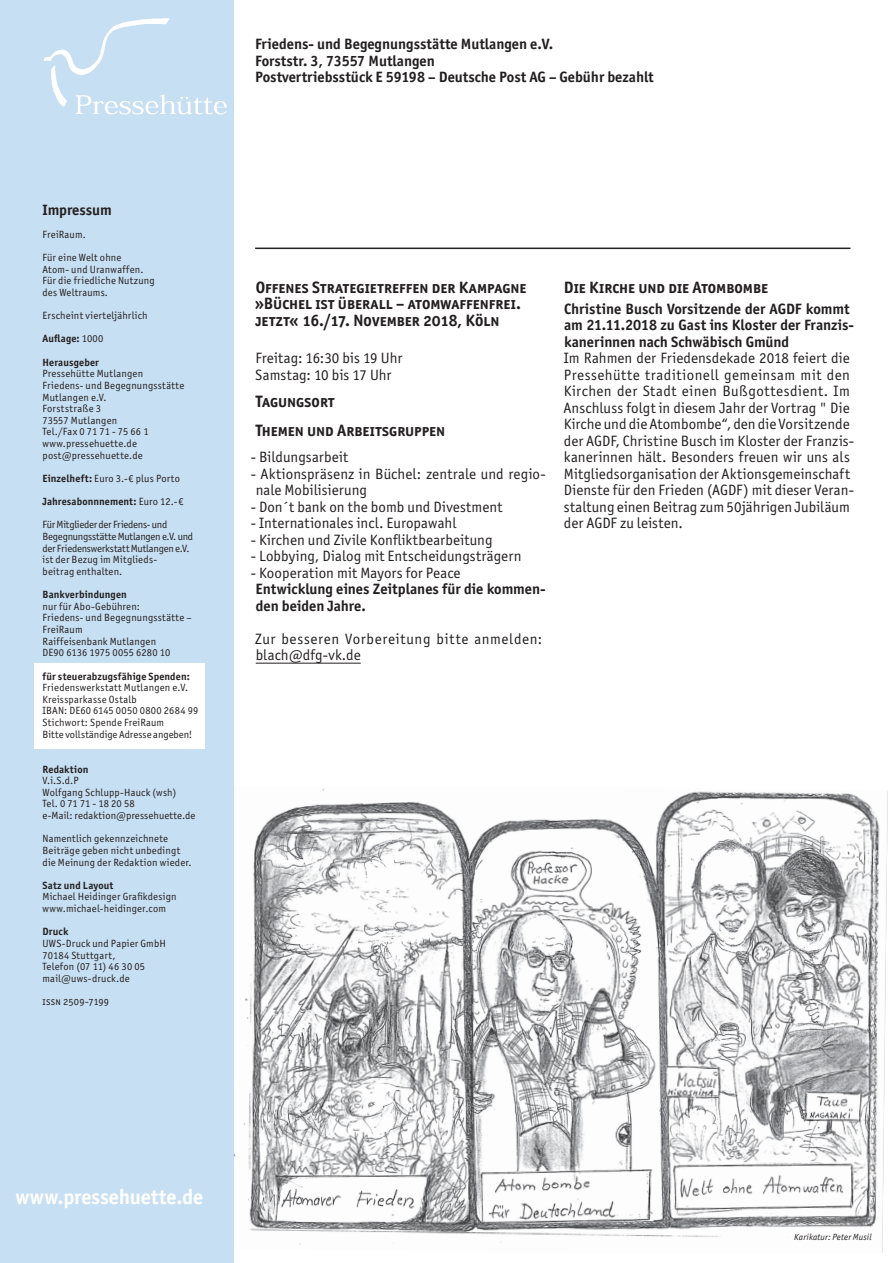
<style>
.page{position:relative;width:893px;height:1263px;background:#fff}
.page>*{position:absolute;margin:0;border:0;box-sizing:border-box;transform-origin:0 0}
.t1{font:700 21px "Officina Sans ITC Std";letter-spacing:-.005em;color:#fff}
.t2{font:700 16.5px/16.5px "Officina Sans ITC Std";color:#231f20}
.t3{font:15px/16.5px "Officina Sans ITC Std";letter-spacing:.01em;color:#231f20}
.t4{font:700 15px/16.5px "Officina Sans ITC Std";color:#231f20}
.t5{font:15px/16.5px "Officina Sans ITC Std";letter-spacing:.045em;color:#231f20}
.t6{font:10.5px/11.6px "Officina Sans ITC Std";letter-spacing:.02em;color:#231f20}
.t7{font:10.5px/11.6px "Officina Sans ITC Std";letter-spacing:-.01em;color:#231f20}
.t8{font:700 10.5px "Officina Sans ITC Std";letter-spacing:.01em;color:#231f20}
.t9{font:italic 9px "Officina Sans ITC Std";letter-spacing:.02em;color:#231f20}
.s1{font-weight:400}
.s2{font-weight:700}
</style>
<div class="page">
<hr style="left:255px;top:248px;width:595px;height:1px;background:#231f20">
<img style="left:234px;top:789px;width:654px;height:464px">
<hr style="left:256px;top:663px;width:105px;height:1px;background:#231f20">
<div style="left:0;top:0;width:234px;height:1263px;background:#c7dff2"></div>
<div style="left:35px;top:663px;width:170px;height:85px;background:#fff"></div>
<img style="left:43px;top:18px;width:184px;height:97px">
<h3 class="t4" style="left:43px;top:201px;width:71px">Impressum</h3>
<p class="t6" style="left:43px;top:228px;width:45px">FreiRaum.</p>
<p class="t6" style="left:43px;top:252px;width:114px">Für eine Welt ohne<br>Atom- und Uranwaffen.<br>Für die friedliche Nutzung des Weltraums.</p>
<p class="t6" style="left:43px;top:310px;width:107px">Erscheint vierteljährlich</p>
<p class="t8" style="left:43px;top:332px;width:62px">Auflage: <span class="s1">1000</span></p>
<p class="t8" style="left:43px;top:356px;width:58px">Herausgeber</p>
<p class="t6" style="left:43px;top:368px;width:143px">Pressehütte Mutlangen<br>Friedens- und Begegnungsstätte<br>Mutlangen e.V.<br>Forststraße 3<br>73557 Mutlangen<br>Tel./Fax 0 71 71 - 75 66 1 www.pressehuette.de post@pressehuette.de</p>
<p class="t6" style="left:43px;top:472px;width:139px"><span class="s2">Einzelheft:</span> Euro 3.-€ plus Porto</p>
<p class="t8" style="left:43px;top:495px;width:142px">Jahresabonnnement: <span class="s1">Euro 12.-€</span></p>
<p class="t7" style="left:43px;top:519px;width:152px">Für Mitglieder der Friedens- und<br>Begegnungsstätte Mutlangen e.V. und der Friedenswerkstatt Mutlangen e.V. ist der Bezug im Mitglieds-<br>beitrag enthalten.</p>
<p class="t8" style="left:43px;top:588px;width:86px">Bankverbindungen</p>
<p class="t6" style="left:43px;top:600px;width:151px">nur für Abo-Gebühren:<br>Friedens- und Begegnungsstätte –<br>FreiRaum<br>Raiffeisenbank Mutlangen<br>DE90 6136 1975 0055 6280 10</p>
<p class="t8" style="left:43px;top:669px;width:149px">für steuerabzugsfähige Spenden:</p>
<p class="t6" style="left:43px;top:682px;width:157px">Friedenswerkstatt Mutlangen e.V.<br>Kreissparkasse Ostalb<br>IBAN: DE60 6145 0050 0800 2684 99<br>Stichwort: Spende FreiRaum<br>Bitte vollständige Adresse angeben!</p>
<p class="t8" style="left:43px;top:762px;width:47px">Redaktion</p>
<p class="t6" style="left:43px;top:775px;width:154px">V.i.S.d.P<br>Wolfgang Schlupp-Hauck (wsh)<br>Tel. 0 71 71 - 18 20 58<br>e-Mail: redaktion@pressehuette.de</p>
<p class="t6" style="left:43px;top:833px;width:151px">Namentlich gekennzeichnete<br>Beiträge geben nicht unbedingt die Meinung der Redaktion wieder.</p>
<p class="t8" style="left:43px;top:879px;width:72px">Satz und Layout</p>
<p class="t6" style="left:43px;top:891px;width:136px">Michael Heidinger Grafikdesign www.michael-heidinger.com</p>
<p class="t8" style="left:43px;top:925px;width:27px">Druck</p>
<p class="t6" style="left:43px;top:937px;width:125px">UWS-Druck und Papier GmbH<br>70184 Stuttgart,<br>Telefon (07 11) 46 30 05 mail@uws-druck.de</p>
<p class="t6" style="left:43px;top:996px;width:68px">issn 2509-7199</p>
<h3 class="t4" style="left:255px;top:36px;width:400px">Friedens- und Begegnungsstätte Mutlangen e.V.<br>Forststr. 3, 73557 Mutlangen<br>Postvertriebsstück E 59198 – Deutsche Post AG – Gebühr bezahlt</h3>
<h2 class="t2" style="left:254px;top:278px;width:274px">Offenes Strategietreffen der Kampagne »Büchel ist überall – atomwaffenfrei. jetzt« 16./17. November 2018, Köln</h2>
<h3 class="t3" style="left:255px;top:350px;width:149px">Freitag: 16:30 bis 19 Uhr<br>Samstag: 10 bis 17 Uhr</h3>
<h2 class="t2" style="left:256px;top:386px;width:191px;line-height:29.2px">Tagungsort<br>Themen und Arbeitsgruppen</h2>
<h3 class="t3" style="left:251px;top:449px;width:99px">- Bildungsarbeit</h3>
<h3 class="t3" style="left:256px;top:465px;width:292px;text-indent:-5px">- Aktionspräsenz in Büchel: zentrale und regio&shy;nale Mobilisierung</h3>
<h3 class="t3" style="left:251px;top:498px;width:253px">- Don´t bank on the bomb und Divestment</h3>
<h3 class="t3" style="left:251px;top:515px;width:207px">- Internationales incl. Europawahl</h3>
<h3 class="t3" style="left:251px;top:531px;width:243px">- Kirchen und Zivile Konfliktbearbeitung</h3>
<h3 class="t3" style="left:251px;top:548px;width:272px">- Lobbying, Dialog mit Entscheidungsträgern</h3>
<h3 class="t3" style="left:251px;top:564px;width:211px">- Kooperation mit Mayors for Peace</h3>
<h3 class="t4" style="left:256px;top:581px;width:292px">Entwicklung eines Zeitplanes für die kommen&shy;den beiden Jahre.</h3>
<h3 class="t5" style="left:255px;top:630px;width:289px">Zur besseren Vorbereitung bitte anmelden: blach@dfg-vk.de</h3>
<h2 class="t2" style="left:564px;top:278px;width:206px">Die Kirche und die Atombombe</h2>
<h3 class="t4" style="left:564px;top:300px;width:292px">Christine Busch Vorsitzende der AGDF kommt am 21.11.2018 zu Gast ins Kloster der Franzis&shy;kanerinnen nach Schwäbisch Gmünd</h3>
<p class="t3" style="left:563px;top:350px;width:292px">Im Rahmen der Friedensdekade 2018 feiert die Pressehütte traditionell gemeinsam mit den Kirchen der Stadt einen Bußgottesdient. Im Anschluss folgt in diesem Jahr der Vortrag " Die Kirche und die Atombombe“, den die Vorsitzende der AGDF, Christine Busch im Kloster der Franzis&shy;kanerinnen hält. Besonders freuen wir uns als Mitgliedsorganisation der Aktionsgemeinschaft Dienste für den Frieden (AGDF) mit dieser Veran&shy;staltung einen Beitrag zum 50jährigen Jubiläum der AGDF zu leisten.</p>
<h1 class="t1" style="left:16px;top:1184px;width:189px">www.pressehuette.de</h1>
<p class="t9" style="left:794px;top:1231px;width:79px">Karikatur: Peter Musil</p>
</div>
